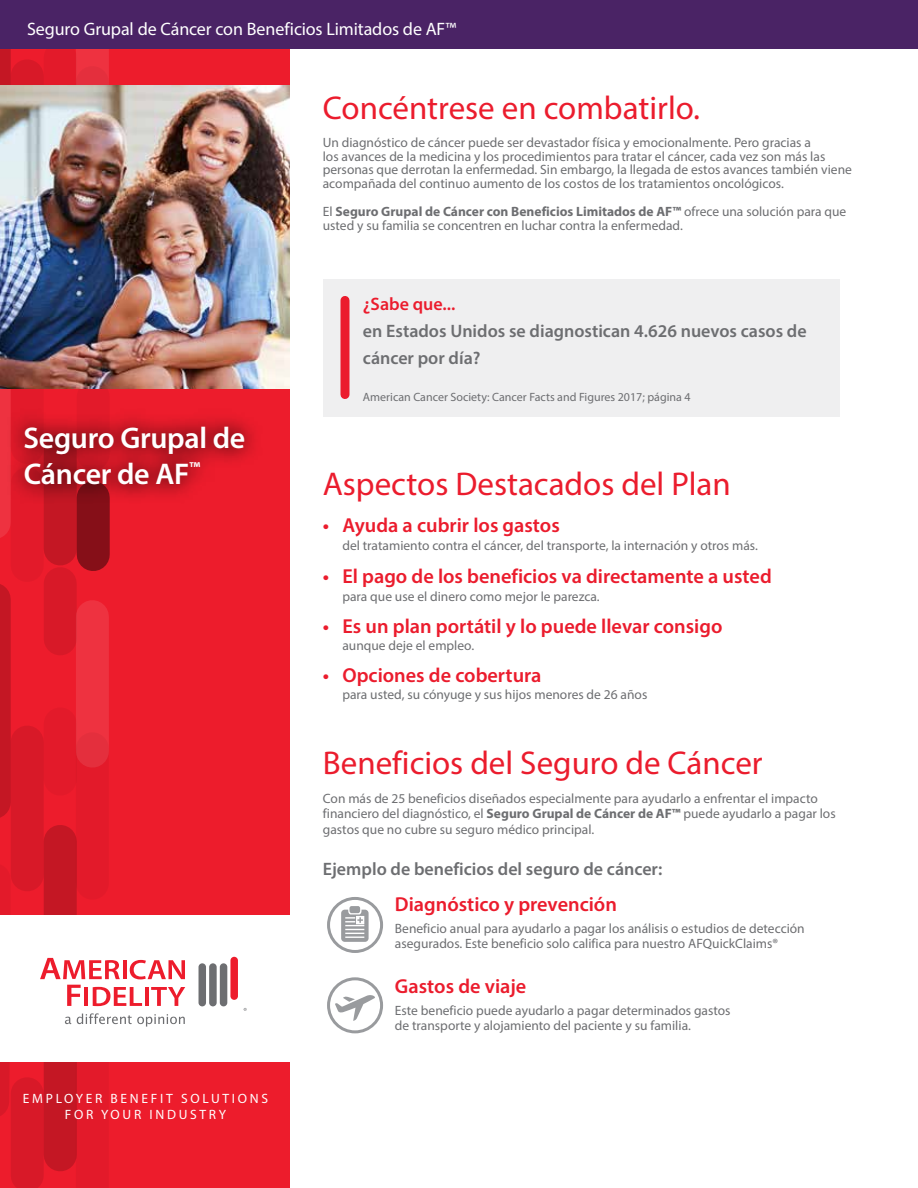
<style>
.page{position:relative;width:918px;height:1188px;background:#fff}
.page>*{position:absolute;margin:0;border:0;box-sizing:border-box;transform-origin:0 0}
.t1{font:33px "Myriad Pro";color:#eb1c2d}
.t2{font:600 30px/36px "Myriad Pro";letter-spacing:-.01em;color:#fff}
.t3{font:600 20.25px "Myriad Pro";color:#eb1c2d}
.t4{font:600 18px/27px "Myriad Pro";color:#6d6e71}
.t5{font:18px "Myriad Pro";letter-spacing:-.005em;color:#fff}
.t6{font:600 18px "Myriad Pro";color:#eb1c2d}
.t7{font:13.5px/14px "Myriad Pro";color:#6d6e71}
.t8{font:13.5px/16.2px "Myriad Pro";letter-spacing:.2em;color:#fff;text-align:center}
.t9{font:12px "Myriad Pro";color:#6d6e71}
.s1{font-weight:700}
</style>
<div class="page">
<img style="left:0;top:84px;width:289px;height:306px">
<div style="left:0;top:390px;width:289px;height:798px;background:#ed1c2c"></div>
<div style="left:0;top:599px;width:11px;height:203px;background:#c41724"></div>
<div style="left:0;top:880px;width:11px;height:56px;background:#e31a2a"></div>
<svg style="left:0;top:1062px;width:10px;height:54px"></svg>
<div style="left:0;top:390px;width:11px;height:133px;background:#ee3240"></div>
<div style="left:11px;top:742px;width:33px;height:133px;background:#d81928"></div>
<div style="left:11px;top:484px;width:33px;height:81px;background:#e31a2a"></div>
<div style="left:11px;top:390px;width:33px;height:57px;background:#e31a2a"></div>
<div style="left:11px;top:1094px;width:33px;height:81px;background:#d81928"></div>
<div style="left:44px;top:584px;width:33px;height:55px;background:#d81928"></div>
<div style="left:44px;top:724px;width:33px;height:55px;background:#e31a2a"></div>
<div style="left:76px;top:617px;width:33px;height:134px;background:#ee3240"></div>
<div style="left:76px;top:749px;width:33px;height:134px;background:linear-gradient(to bottom,#e32232,#e31627)"></div>
<div style="left:76px;top:987px;width:33px;height:201px;background:#e31a2a"></div>
<div style="left:44px;top:451px;width:33px;height:98px;background:#c41724"></div>
<div style="left:44px;top:841px;width:33px;height:314px;background:#c41724"></div>
<div style="left:77px;top:498px;width:33px;height:57px;background:#860f18"></div>
<div style="left:77px;top:397px;width:33px;height:57px;background:#e31a2a"></div>
<div style="left:0;top:0;width:289px;height:84px;background:#ed1c2c"></div>
<div style="left:0;top:0;width:11px;height:84px;background:#c41724"></div>
<div style="left:11px;top:76px;width:33px;height:8px;background:#d81928"></div>
<div style="left:44px;top:58px;width:33px;height:26px;background:#e31a2a"></div>
<div style="left:76px;top:0;width:33px;height:84px;background:#ee3240"></div>
<hr style="left:76px;top:83px;width:33px;height:1px;background:#221f20">
<div style="left:0;top:916px;width:295px;height:146px;background:#fff"></div>
<svg style="left:40px;top:958px;width:80px;height:21px"></svg>
<hr style="left:123px;top:960px;width:3px;height:19px;background:#ed1c2c">
<svg style="left:130px;top:960px;width:55px;height:19px"></svg>
<svg style="left:67px;top:985px;width:14px;height:21px"></svg>
<hr style="left:85px;top:987px;width:3px;height:19px;background:#ed1c2c">
<svg style="left:93px;top:987px;width:49px;height:19px"></svg>
<hr style="left:145px;top:987px;width:4px;height:19px;background:#ed1c2c">
<svg style="left:151px;top:987px;width:34px;height:19px"></svg>
<svg style="left:65px;top:1017px;width:6px;height:7px"></svg>
<svg style="left:77px;top:1013px;width:108px;height:14px"></svg>
<div style="left:199px;top:963px;width:7px;height:43px;background:#6d6e71;border-radius:4px"></div>
<div style="left:209px;top:963px;width:8px;height:43px;background:#6d6e71;border-radius:4px"></div>
<div style="left:220px;top:963px;width:7px;height:43px;background:#6d6e71;border-radius:4px"></div>
<div style="left:230px;top:957px;width:8px;height:43px;background:#ed1c2c;border-radius:4px"></div>
<svg style="left:11px;top:417px;width:244px;height:87px"></svg>
<div style="left:323px;top:279px;width:516px;height:138px;background:#efeff0"></div>
<div style="left:340px;top:300px;width:10px;height:95px;background:#eb1c2d"></div>
<svg style="left:335px;top:995px;width:41px;height:26px"></svg>
<div style="left:327px;top:977px;width:56px;height:56px;border:3px solid #999b9e;border-radius:50%"></div>
<div style="left:349px;top:906px;width:11px;height:7px;background:#999b9e;border-radius:2px"></div>
<svg style="left:341px;top:910px;width:28px;height:32px"></svg>
<div style="left:327px;top:897px;width:56px;height:56px;border:3px solid #999b9e;border-radius:50%"></div>
<div style="left:0;top:0;width:918px;height:48px;background:#4a2365"></div>
<h3 class="t5" style="left:27px;top:17px;width:431px">Seguro Grupal de Cáncer con Beneficios Limitados de AF™</h3>
<h1 class="t1" style="left:323px;top:88px;width:379px">Concéntrese en combatirlo.</h1>
<p class="t7" style="left:323px;top:135px;width:531px">Un diagnóstico de cáncer puede ser devastador física y emocionalmente. Pero gracias a<br>los avances de la medicina y los procedimientos para tratar el cáncer, cada vez son más las personas que derrotan la enfermedad. Sin embargo, la llegada de estos avances también viene acompañada del continuo aumento de los costos de los tratamientos oncológicos.</p>
<p class="t7" style="left:323px;top:204px;width:525px">El <span class="s1">Seguro Grupal de Cáncer con Beneficios Limitados de AF™</span> ofrece una solución para que usted y su familia se concentren en luchar contra la enfermedad.</p>
<h2 class="t2" style="left:23px;top:419px;width:223px">Seguro Grupal de<br>Cáncer de AF<sup>™</sup></h2>
<p class="t8" style="left:23px;top:1090px;width:247px">EMPLOYER BENEFIT SOLUTIONS<br>FOR YOUR INDUSTRY</p>
<h3 class="t6" style="left:363px;top:292px;width:94px">¿Sabe que...</h3>
<h3 class="t4" style="left:363px;top:317px;width:445px">en Estados Unidos se diagnostican 4.626 nuevos casos de cáncer por día?</h3>
<p class="t9" style="left:363px;top:390px;width:329px">American Cancer Society: Cancer Facts and Figures 2017; página 4</p>
<h1 class="t1" style="left:323px;top:464px;width:409px">Aspectos Destacados del Plan</h1>
<h3 class="t3" style="left:323px;top:512px;width:238px">• Ayuda a cubrir los gastos</h3>
<p class="t7" style="left:342px;top:538px;width:417px">del tratamiento contra el cáncer, del transporte, la internación y otros más.</p>
<h3 class="t3" style="left:323px;top:563px;width:450px">• El pago de los beneficios va directamente a usted</h3>
<p class="t7" style="left:342px;top:589px;width:259px">para que use el dinero como mejor le parezca.</p>
<h3 class="t3" style="left:323px;top:613px;width:401px">• Es un plan portátil y lo puede llevar consigo</h3>
<p class="t7" style="left:342px;top:638px;width:133px">aunque deje el empleo.</p>
<h3 class="t3" style="left:323px;top:663px;width:220px">• Opciones de cobertura</h3>
<p class="t7" style="left:342px;top:687px;width:306px">para usted, su cónyuge y sus hijos menores de 26 años</p>
<h1 class="t1" style="left:323px;top:743px;width:441px">Beneficios del Seguro de Cáncer</h1>
<p class="t7" style="left:323px;top:790px;width:514px;line-height:15.5px">Con más de 25 beneficios diseñados especialmente para ayudarlo a enfrentar el impacto financiero del diagnóstico, el <span class="s1">Seguro Grupal de Cáncer de AF™</span> puede ayudarlo a pagar los gastos que no cubre su seguro médico principal.</p>
<h3 class="t4" style="left:323px;top:855px;width:341px">Ejemplo de beneficios del seguro de cáncer:</h3>
<h3 class="t3" style="left:395px;top:891px;width:224px">Diagnóstico y prevención</h3>
<p class="t7" style="left:395px;top:920px;width:411px;line-height:15.5px">Beneficio anual para ayudarlo a pagar los análisis o estudios de detección asegurados. Este beneficio solo califica para nuestro AFQuickClaims®</p>
<h3 class="t3" style="left:395px;top:973px;width:133px">Gastos de viaje</h3>
<p class="t7" style="left:395px;top:1003px;width:337px;line-height:15.5px">Este beneficio puede ayudarlo a pagar determinados gastos de transporte y alojamiento del paciente y su familia.</p>
</div>
